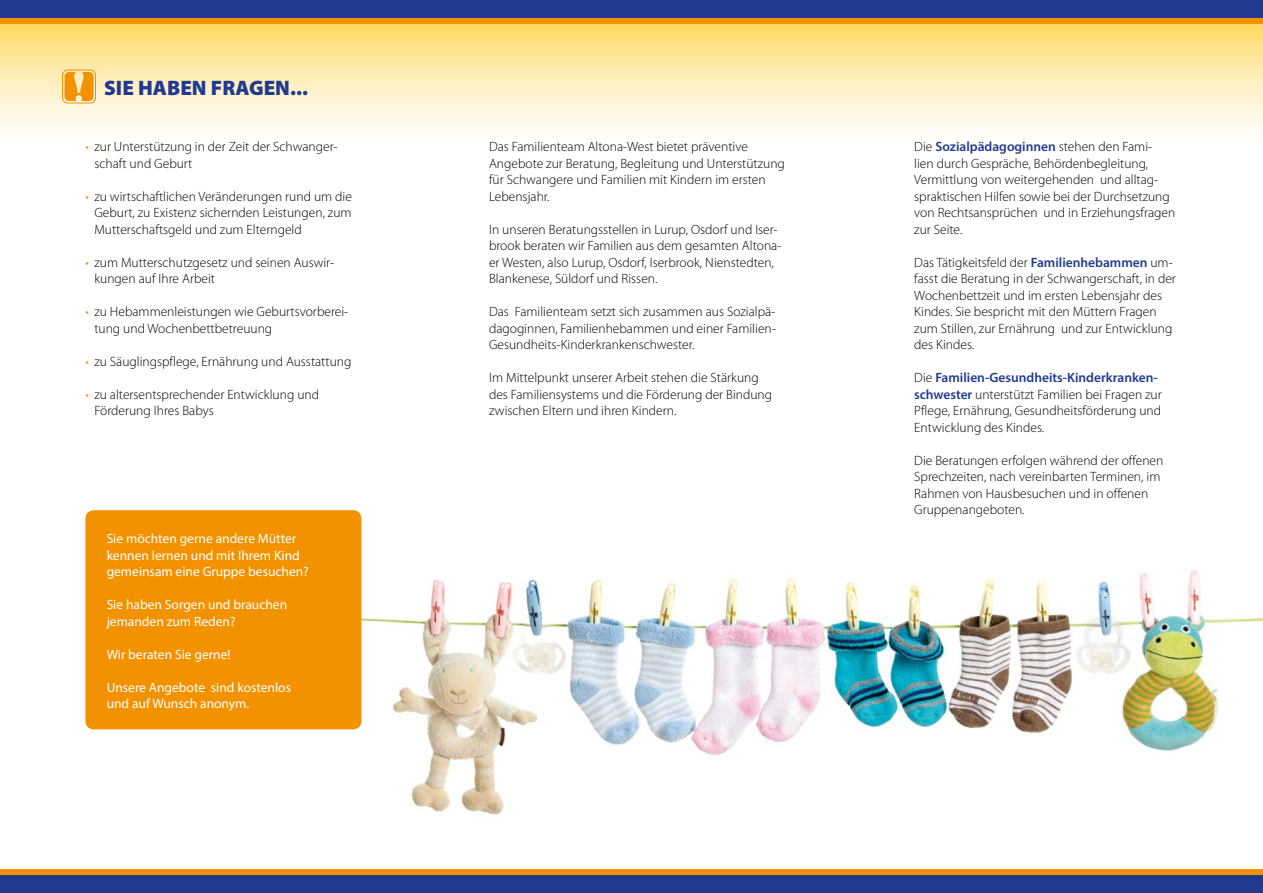
<style>
.page{position:relative;width:1263px;height:893px;background:#fff}
.page>*{position:absolute;margin:0;border:0;box-sizing:border-box;transform-origin:0 0}
.t1{font:900 21px "Myriad Pro";color:#213a8f}
.t2{font:300 13.5px/16.5px "Myriad Pro";color:#000}
.t3{font:13.5px/16.5px "Myriad Pro";color:#fff}
.s1{color:#f39200}
.s2{font-weight:600;color:#213a8f}
</style>
<div class="page">
<img style="left:359px;top:512px;width:904px;height:303px">
<svg style="left:0;top:24px;width:1263px;height:107px;background:#feecb3"></svg>
<div style="left:0;top:0;width:1263px;height:21px;background:#213a8f"></div>
<div style="left:0;top:872px;width:1263px;height:21px;background:#213a8f"></div>
<div style="left:0;top:19px;width:1263px;height:5px;background:#f39200"></div>
<div style="left:0;top:869px;width:1263px;height:5px;background:#f39200"></div>
<div style="left:85px;top:510px;width:276px;height:219px;background:#f39200;border-radius:9px"></div>
<div style="left:62px;top:70px;width:34px;height:33px;border:1px solid #f39200;border-radius:5px"></div>
<svg style="left:65px;top:72px;width:29px;height:29px"></svg>
<h1 class="t1" style="left:104px;top:76px;width:205px">SIE HABEN FRAGEN...</h1>
<p class="t2" style="left:94px;top:139px;width:245px;text-indent:-9px"><span class="s1">•</span> zur Unterstützung in der Zeit der Schwanger&shy;schaft und Geburt</p>
<p class="t2" style="left:94px;top:188px;width:259px;text-align:justify;text-indent:-9px"><span class="s1">•</span> zu wirtschaftlichen Veränderungen rund um die Geburt, zu Existenz sichernden Leistungen, zum Mutterschaftsgeld und zum Elterngeld</p>
<p class="t2" style="left:94px;top:254px;width:241px;text-indent:-9px"><span class="s1">•</span> zum Mutterschutzgesetz und seinen Auswir&shy;kungen auf Ihre Arbeit</p>
<p class="t2" style="left:94px;top:304px;width:255px;text-indent:-9px"><span class="s1">•</span> zu Hebammenleistungen wie Geburtsvorberei&shy;tung und Wochenbettbetreuung</p>
<p class="t2" style="left:85px;top:353px;width:267px"><span class="s1">•</span> zu Säuglingspflege, Ernährung und Ausstattung</p>
<p class="t2" style="left:94px;top:386px;width:226px;text-indent:-9px"><span class="s1">•</span> zu altersentsprechender Entwicklung und<br>Förderung Ihres Babys</p>
<p class="t3" style="left:107px;top:530px;width:204px">Sie möchten gerne andere Mütter kennen lernen und mit Ihrem Kind gemeinsam eine Gruppe besuchen?</p>
<p class="t3" style="left:107px;top:596px;width:182px">Sie haben Sorgen und brauchen jemanden zum Reden?</p>
<p class="t3" style="left:107px;top:646px;width:125px">Wir beraten Sie gerne!</p>
<p class="t3" style="left:107px;top:679px;width:186px">Unsere Angebote sind kostenlos und auf Wunsch anonym.</p>
<p class="t2" style="left:489px;top:139px;width:297px">Das Familienteam Altona-West bietet präventive Angebote zur Beratung, Begleitung und Unterstützung für Schwangere und Familien mit Kindern im ersten Lebensjahr.</p>
<p class="t2" style="left:489px;top:221px;width:294px">In unseren Beratungsstellen in Lurup, Osdorf und Iser&shy;brook beraten wir Familien aus dem gesamten Altona&shy;er Westen, also Lurup, Osdorf, Iserbrook, Nienstedten, Blankenese, Süldorf und Rissen.</p>
<p class="t2" style="left:489px;top:304px;width:288px;text-align:justify">Das Familienteam setzt sich zusammen aus Sozialpä&shy;dagoginnen, Familienhebammen und einer Familien-Gesundheits-Kinderkrankenschwester.</p>
<p class="t2" style="left:489px;top:370px;width:285px">Im Mittelpunkt unserer Arbeit stehen die Stärkung des Familiensystems und die Förderung der Bindung zwischen Eltern und ihren Kindern.</p>
<p class="t2" style="left:914px;top:139px;width:262px">Die <span class="s2">Sozialpädagoginnen</span> stehen den Fami-<br>lien durch Gespräche, Behördenbegleitung, Vermittlung von weitergehenden und alltag&shy;spraktischen Hilfen sowie bei der Durchsetzung von Rechtsansprüchen und in Erziehungsfragen zur Seite.</p>
<p class="t2" style="left:914px;top:254px;width:263px">Das Tätigkeitsfeld der <span class="s2">Familienhebammen</span> um&shy;fasst die Beratung in der Schwangerschaft, in der Wochenbettzeit und im ersten Lebensjahr des Kindes. Sie bespricht mit den Müttern Fragen zum Stillen, zur Ernährung und zur Entwicklung des Kindes.</p>
<p class="t2" style="left:914px;top:369px;width:249px">Die <span class="s2">Familien-Gesundheits-Kinderkranken&shy;schwester</span> unterstützt Familien bei Fragen zur Pflege, Ernährung, Gesundheitsförderung und Entwicklung des Kindes.</p>
<p class="t2" style="left:914px;top:452px;width:251px">Die Beratungen erfolgen während der offenen Sprechzeiten, nach vereinbarten Terminen, im Rahmen von Hausbesuchen und in offenen Gruppenangeboten.</p>
</div>
